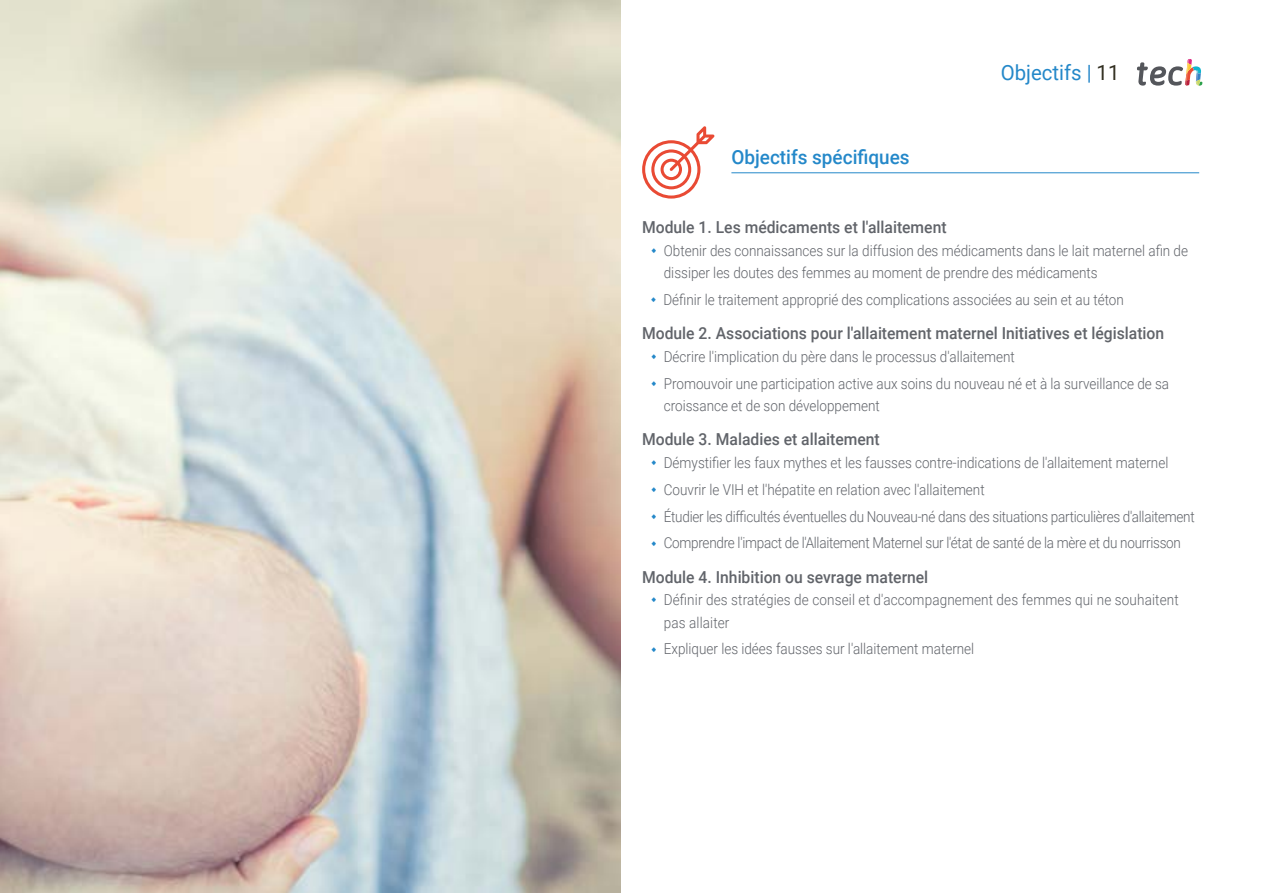
<style>
.page{position:relative;width:1263px;height:893px;background:#fff}
.page>*{position:absolute;margin:0;border:0;box-sizing:border-box;transform-origin:0 0}
.t1{font:21px "Roboto";color:#2488c9}
.t2{font:500 19.5px "Roboto";color:#2488c9}
.t3{font:500 16.5px "Roboto";color:#61646a;scale:.95 1}
.t4{font:300 15px/22.5px "Roboto";color:#61646a;scale:.9 1}
.t5{font:300 15px/26.8px "Roboto";letter-spacing:-.02em;color:#61646a;scale:.9 1}
.s1{color:#2687c9}
.s2{color:#312e20}
</style>
<div class="page">
<hr style="left:731px;top:172px;width:468px;height:1px;background:#2488c9">
<svg style="left:642px;top:126px;width:72px;height:73px"></svg>
<img style="left:0;top:0;width:621px;height:893px">
<svg style="left:1137px;top:59px;width:65px;height:27px"></svg>
<h2 class="t2" style="left:731px;top:144px;width:180px">Objectifs spécifiques</h2>
<h1 class="t1" style="left:1001px;top:57px;width:120px">Objectifs <span class="s1">|</span> <span class="s2">11</span></h1>
<p class="t3" style="left:642px;top:216px;width:322px">Module 1. Les médicaments et l'allaitement</p>
<p class="t4" style="left:664px;top:239px;width:584px">Obtenir des connaissances sur la diffusion des médicaments dans le lait maternel afin de dissiper les doutes des femmes au moment de prendre des médicaments</p>
<p class="t4" style="left:663px;top:288px;width:513px">Définir le traitement approprié des complications associées au sein et au téton</p>
<p class="t3" style="left:642px;top:322px;width:551px">Module 2. Associations pour l'allaitement maternel Initiatives et législation</p>
<p class="t4" style="left:664px;top:342px;width:563px;line-height:26.8px">Décrire l'implication du père dans le processus d'allaitement<br>Promouvoir une participation active aux soins du nouveau né et à la surveillance de sa</p>
<p class="t4" style="left:664px;top:394px;width:241px">croissance et de son développement</p>
<p class="t3" style="left:642px;top:428px;width:252px">Module 3. Maladies et allaitement</p>
<p class="t5" style="left:664px;top:448px;width:591px">Démystifier les faux mythes et les fausses contre-indications de l'allaitement maternel Couvrir le VIH et l'hépatite en relation avec l'allaitement<br>Étudier les difficultés éventuelles du Nouveau-né dans des situations particulières d'allaitement Comprendre l'impact de l'Allaitement Maternel sur l'état de santé de la mère et du nourrisson</p>
<p class="t3" style="left:642px;top:565px;width:303px">Module 4. Inhibition ou sevrage maternel</p>
<p class="t4" style="left:664px;top:588px;width:573px">Définir des stratégies de conseil et d'accompagnement des femmes qui ne souhaitent pas allaiter</p>
<p class="t4" style="left:664px;top:637px;width:346px">Expliquer les idées fausses sur l'allaitement maternel</p>
</div>
